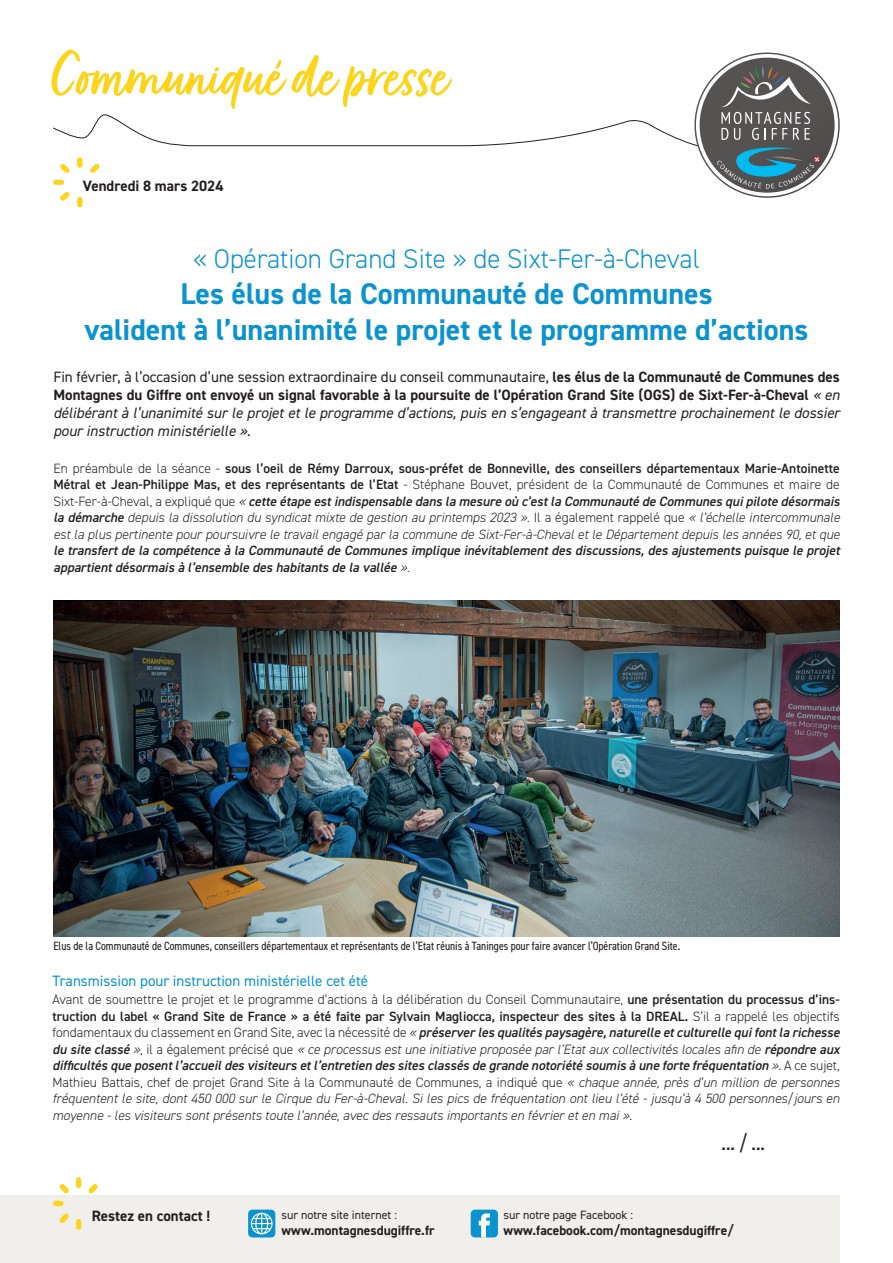
<style>
.page{position:relative;width:893px;height:1263px;background:#fff}
.page>*{position:absolute;margin:0;border:0;box-sizing:border-box;transform-origin:0 0}
.t1{font:72px "Fave Script Bold Pro";color:#fed41a}
.t2{font:700 30px/36px "DIN2014";color:#0b93cf;text-align:center}
.t3{font:300 27px "DIN2014";color:#0b93cf}
.t4{font:condensed 21px "DIN2014";color:#231f20}
.t5{font:italic 15px/18px "DIN2014";color:#231f20;text-align:justify}
.t6{font:15px "DIN2014";color:#0b93cf}
.t7{font:700 15px "DIN2014";color:#231f20}
.t8{font:italic 300 13.5px/16.5px "DIN2014";color:#231f20;text-align:justify}
.t9{font:italic 600 13.5px/16.5px "DIN2014";color:#231f20}
.t10{font:700 13.5px "DIN2014";color:#231f20}
.t11{font:condensed 12px "DIN2014";color:#231f20}
.t12{font:12px "DIN2014";color:#231f20}
.s1{font-style:normal}
.s2{font-weight:700;font-style:normal}
.s3{font-weight:600;font-style:normal}
.s4{font-weight:600}
.s5{font-weight:300}
.s6{font-weight:300;font-style:normal}
</style>
<div class="page">
<div style="left:77px;top:197px;width:6px;height:10px;background:#fed41a;border-radius:3px"></div>
<svg style="left:53px;top:53px;width:787px;height:148px"></svg>
<div style="left:0;top:1196px;width:840px;height:67px;background:#f1efec"></div>
<div style="left:76px;top:1177px;width:5px;height:11px;background:#fed41a;border-radius:3px"></div>
<div style="left:76px;top:1219px;width:5px;height:11px;background:#fed41a;border-radius:3px"></div>
<svg style="left:89px;top:1184px;width:9px;height:9px"></svg>
<svg style="left:60px;top:1213px;width:9px;height:10px"></svg>
<div style="left:53px;top:1201px;width:11px;height:5px;background:#fed41a;border-radius:3px"></div>
<svg style="left:60px;top:1184px;width:9px;height:9px"></svg>
<div style="left:248px;top:1209px;width:27px;height:28px;background:#0b93cf;border-radius:4px"></div>
<svg style="left:251px;top:1213px;width:22px;height:21px"></svg>
<div style="left:471px;top:1209px;width:27px;height:28px;background:#0b93cf;border-radius:4px"></div>
<svg style="left:479px;top:1213px;width:11px;height:24px"></svg>
<img style="left:53px;top:601px;width:787px;height:335px">
<h1 class="t1" style="left:53px;top:36px;width:398px">Communiqué de presse</h1>
<p class="t7" style="left:83px;top:176px;width:142px">Vendredi 8 mars 2024</p>
<h3 class="t3" style="left:193px;top:242px;width:508px">« Opération Grand Site » de Sixt-Fer-à-Cheval</h3>
<h2 class="t2" style="left:84px;top:275px;width:725px">Les élus de la Communauté de Communes<br>valident à l’unanimité le projet et le programme d’actions</h2>
<p class="t5" style="left:53px;top:367px;width:788px"><span class="s1">Fin février, à l’occasion d’une session extraordinaire du conseil communautaire,</span> <span class="s2">les élus de la Communauté de Communes des Montagnes du Giffre ont envoyé un signal favorable à la poursuite de l’Opération Grand Site (OGS) de Sixt-Fer-à-Cheval</span> « en délibérant à l’unanimité sur le projet et le programme d’actions, puis en s’engageant à transmettre prochainement le dossier pour instruction ministérielle ».</p>
<p class="t8" style="left:53px;top:460px;width:788px"><span class="s1">En préambule de la séance -</span> <span class="s3">sous l’oeil de Rémy Darroux, sous-préfet de Bonneville, des conseillers départementaux Marie-Antoinette Métral et Jean-Philippe Mas, et des représentants de l’Etat</span> <span class="s1">- Stéphane Bouvet, président de la Communauté de Communes et maire de Sixt-Fer-à-Cheval, a expliqué que</span> « <span class="s4">cette étape est indispensable dans la mesure où c’est la Communauté de Communes qui pilote désormais la démarche</span> depuis la dissolution du syndicat mixte de gestion au printemps 2023 »<span class="s1">. Il a également rappelé que</span> « l’échelle intercommunale est la plus pertinente pour poursuivre le travail engagé par la commune de Sixt-Fer-à-Cheval et le Département depuis les années 90, et que</p>
<p class="t9" style="left:53px;top:542px;width:788px">le transfert de la compétence à la Communauté de Communes implique inévitablement des discussions, des ajustements puisque le projet appartient désormais à l’ensemble des habitants de la vallée <span class="s5">»</span><span class="s6">.</span></p>
<p class="t11" style="left:53px;top:938px;width:628px">Elus de la Communauté de Communes, conseillers départementaux et représentants de l’Etat réunis à Taninges pour faire avancer l’Opération Grand Site.</p>
<p class="t6" style="left:52px;top:972px;width:317px">Transmission pour instruction ministérielle cet été</p>
<p class="t8" style="left:52px;top:991px;width:789px"><span class="s1">Avant de soumettre le projet et le programme d’actions à la délibération du Conseil Communautaire,</span> <span class="s3">une présentation du processus d’ins&shy;truction du label « Grand Site de France » a été faite par Sylvain Magliocca, inspecteur des sites à la DREAL.</span> <span class="s1">S’il a rappelé les objectifs fondamentaux du classement en Grand Site, avec la nécessité de</span> « <span class="s4">préserver les qualités paysagère, naturelle et culturelle qui font la richesse du site classé</span> »<span class="s1">, il a également précisé que</span> « ce processus est une initiative proposée par l’Etat aux collectivités locales afin de <span class="s4">répondre aux difficultés que posent l’accueil des visiteurs et l’entretien des sites classés de grande notoriété soumis à une forte fréquentation</span> »<span class="s1">. A ce sujet, Mathieu Battais, chef de projet Grand Site à la Communauté de Communes, a indiqué que</span> « chaque année, près d’un million de personnes fréquentent le site, dont 450 000 sur le Cirque du Fer-à-Cheval. Si les pics de fréquentation ont lieu l’été - jusqu’à 4 500 personnes/jours en moyenne - les visiteurs sont présents toute l’année, avec des ressauts importants en février et en mai »<span class="s1">.</span></p>
<p class="t7" style="left:92px;top:1206px;width:120px">Restez en contact !</p>
<p class="t12" style="left:281px;top:1207px;width:117px">sur notre site internet :</p>
<p class="t10" style="left:281px;top:1222px;width:155px">www.montagnesdugiffre.fr</p>
<h3 class="t4" style="left:721px;top:1128px;width:45px">... / ...</h3>
<p class="t12" style="left:504px;top:1207px;width:131px">sur notre page Facebook :</p>
<p class="t10" style="left:504px;top:1222px;width:232px">www.facebook.com/montagnesdugiffre/</p>
</div>
